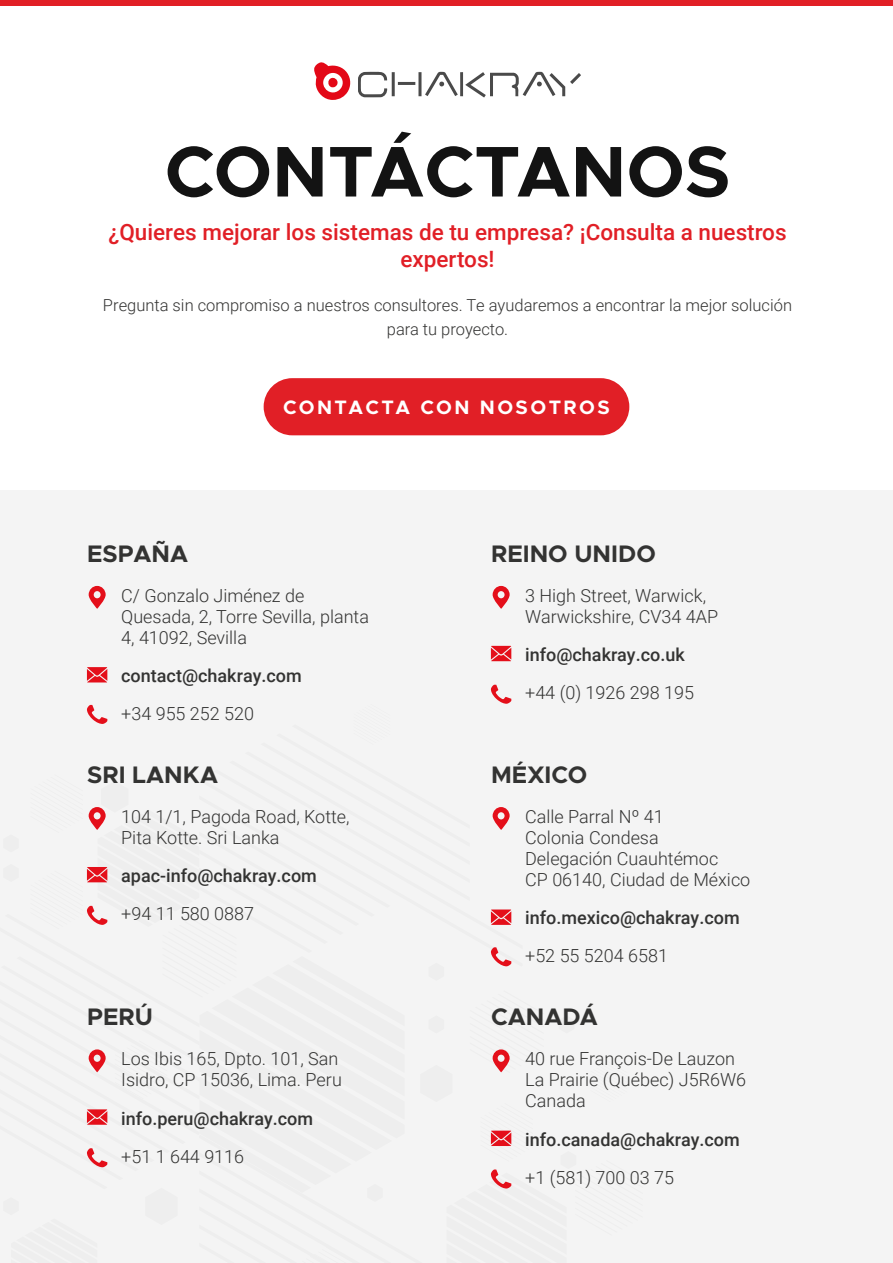
<style>
.page{position:relative;width:893px;height:1263px;background:#fff}
.page>*{position:absolute;margin:0;border:0;box-sizing:border-box;transform-origin:0 0}
.t1{font:700 72px "Metropolis";color:#131313}
.t2{font:700 24px "Metropolis";color:#333332}
.t3{font:500 22.5px/27px "Roboto";color:#e11f26;text-align:center}
.t4{font:700 19.5px "Metropolis";letter-spacing:.125em;color:#fff}
.t5{font:300 18px/21px "Roboto";color:#333332}
.t6{font:500 18px "Roboto";color:#333332}
.t7{font:300 16.5px/24px "Roboto";color:#333332;text-align:center}
</style>
<div class="page">
<div style="left:0;top:491px;width:893px;height:772px;background:#f4f4f4"></div>
<div style="left:0;top:0;width:893px;height:6px;background:#e11f26"></div>
<svg style="left:314px;top:62px;width:37px;height:38px"></svg>
<svg style="left:570px;top:73px;width:11px;height:11px"></svg>
<svg style="left:358px;top:71px;width:207px;height:27px"></svg>
<div style="left:264px;top:378px;width:365px;height:57px;background:#e11f26;border-radius:29px"></div>
<svg style="left:89px;top:586px;width:17px;height:23px"></svg>
<svg style="left:491px;top:646px;width:20px;height:15px"></svg>
<svg style="left:493px;top:586px;width:17px;height:23px"></svg>
<svg style="left:86px;top:667px;width:426px;height:522px"></svg>
<h1 class="t1" style="left:165px;top:126px;width:567px">CONTÁCTANOS</h1>
<p class="t3" style="left:108px;top:218px;width:680px">¿Quieres mejorar los sistemas de tu empresa? ¡Consulta a nuestros expertos!</p>
<p class="t7" style="left:103px;top:292px;width:691px">Pregunta sin compromiso a nuestros consultores. Te ayudaremos a encontrar la mejor solución para tu proyecto.</p>
<p class="t4" style="left:283px;top:395px;width:328px">CONTACTA CON NOSOTROS</p>
<h2 class="t2" style="left:87px;top:538px;width:103px">ESPAÑA</h2>
<p class="t5" style="left:121px;top:584px;width:249px">C/ Gonzalo Jiménez de<br>Quesada, 2, Torre Sevilla, planta<br>4, 41092, Sevilla</p>
<p class="t6" style="left:121px;top:663px;width:182px">contact@chakray.com</p>
<p class="t5" style="left:121px;top:702px;width:134px">+34 955 252 520</p>
<h2 class="t2" style="left:87px;top:759px;width:133px">SRI LANKA</h2>
<p class="t5" style="left:121px;top:805px;width:230px">104 1/1, Pagoda Road, Kotte,<br>Pita Kotte. Sri Lanka</p>
<p class="t6" style="left:121px;top:863px;width:197px">apac-info@chakray.com</p>
<p class="t5" style="left:121px;top:902px;width:134px">+94 11 580 0887</p>
<h2 class="t2" style="left:87px;top:1002px;width:67px">PERÚ</h2>
<p class="t5" style="left:121px;top:1048px;width:222px">Los Ibis 165, Dpto. 101, San<br>Isidro, CP 15036, Lima. Peru</p>
<p class="t6" style="left:121px;top:1105px;width:193px">info.peru@chakray.com</p>
<p class="t5" style="left:121px;top:1145px;width:124px">+51 1 644 9116</p>
<h2 class="t2" style="left:491px;top:538px;width:166px">REINO UNIDO</h2>
<p class="t5" style="left:525px;top:584px;width:194px">3 High Street, Warwick,<br>Warwickshire, CV34 4AP</p>
<p class="t6" style="left:525px;top:642px;width:161px">info@chakray.co.uk</p>
<p class="t5" style="left:525px;top:681px;width:170px">+44 (0) 1926 298 195</p>
<h2 class="t2" style="left:491px;top:759px;width:97px">MÉXICO</h2>
<p class="t5" style="left:525px;top:805px;width:227px">Calle Parral Nº 41<br>Colonia Condesa<br>Delegación Cuauhtémoc<br>CP 06140, Ciudad de México</p>
<p class="t6" style="left:525px;top:905px;width:216px">info.mexico@chakray.com</p>
<p class="t5" style="left:525px;top:944px;width:144px">+52 55 5204 6581</p>
<h2 class="t2" style="left:491px;top:1002px;width:108px">CANADÁ</h2>
<p class="t5" style="left:525px;top:1048px;width:223px">40 rue François-De Lauzon<br>La Prairie (Québec) J5R6W6<br>Canada</p>
<p class="t6" style="left:525px;top:1126px;width:216px">info.canada@chakray.com</p>
<p class="t5" style="left:525px;top:1166px;width:150px">+1 (581) 700 03 75</p>
</div>
